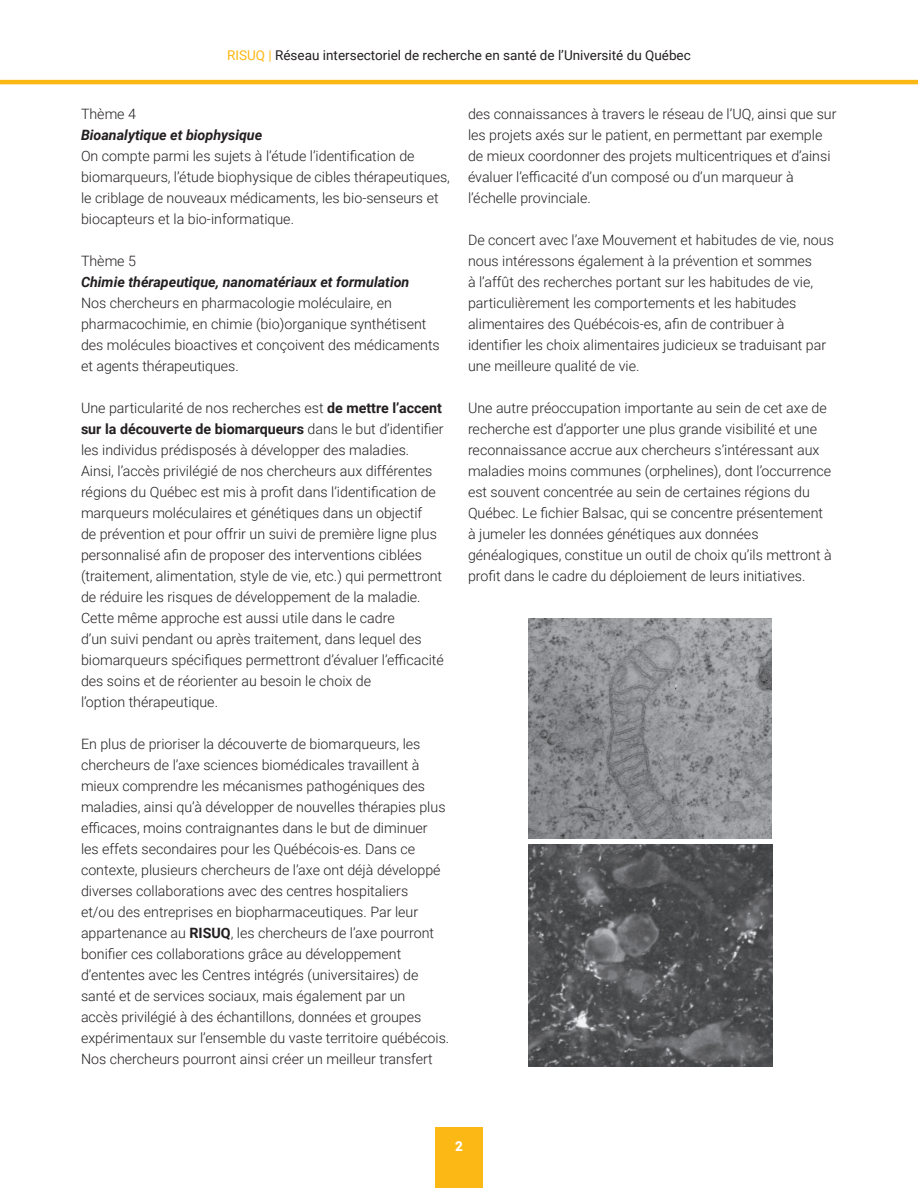
<style>
.page{position:relative;width:918px;height:1188px;background:#fff}
.page>*{position:absolute;margin:0;border:0;box-sizing:border-box;transform-origin:0 0}
.t1{font:300 14.25px/21px "Roboto";color:#231f20}
.t2{font:italic 700 14.25px "Roboto";color:#231f20}
.t3{font:13.5px "Roboto";color:#231f20}
.t4{font:900 13.5px "Roboto";color:#fff}
.s1{color:#fcb814}
.s2{font-weight:700}
</style>
<div class="page">
<div style="left:435px;top:1128px;width:48px;height:60px;background:#fcb814"></div>
<hr style="left:0;top:80px;width:918px;height:4px;background:#fcb814">
<img style="left:529px;top:618px;width:243px;height:220px">
<img style="left:529px;top:845px;width:244px;height:221px">
<p class="t3" style="left:227px;top:46px;width:465px"><span class="s1">RISUQ |</span> Réseau intersectoriel de recherche en santé de l’Université du Québec</p>
<p class="t1" style="left:81px;top:103px;width:57px">Thème 4</p>
<p class="t2" style="left:81px;top:125px;width:183px">Bioanalytique et biophysique</p>
<p class="t1" style="left:81px;top:145px;width:370px">On compte parmi les sujets à l’étude l’identification de biomarqueurs, l’étude biophysique de cibles thérapeutiques, le criblage de nouveaux médicaments, les bio-senseurs et biocapteurs et la bio-informatique.</p>
<p class="t1" style="left:81px;top:250px;width:57px">Thème 5</p>
<p class="t2" style="left:81px;top:272px;width:330px">Chimie thérapeutique, nanomatériaux et formulation</p>
<p class="t1" style="left:81px;top:292px;width:360px">Nos chercheurs en pharmacologie moléculaire, en pharmacochimie, en chimie (bio)organique synthétisent des molécules bioactives et conçoivent des médicaments et agents thérapeutiques.</p>
<p class="t1" style="left:81px;top:397px;width:364px">Une particularité de nos recherches est <span class="s2">de mettre l’accent sur la découverte de biomarqueurs</span> dans le but d’identifier les individus prédisposés à développer des maladies.<br>Ainsi, l’accès privilégié de nos chercheurs aux différentes régions du Québec est mis à profit dans l’identification de marqueurs moléculaires et génétiques dans un objectif<br>de prévention et pour offrir un suivi de première ligne plus personnalisé afin de proposer des interventions ciblées (traitement, alimentation, style de vie, etc.) qui permettront de réduire les risques de développement de la maladie.<br>Cette même approche est aussi utile dans le cadre<br>d’un suivi pendant ou après traitement, dans lequel des biomarqueurs spécifiques permettront d’évaluer l’efficacité des soins et de réorienter au besoin le choix de<br>l’option thérapeutique.</p>
<p class="t1" style="left:81px;top:733px;width:370px">En plus de prioriser la découverte de biomarqueurs, les chercheurs de l’axe sciences biomédicales travaillent à mieux comprendre les mécanismes pathogéniques des maladies, ainsi qu’à développer de nouvelles thérapies plus efficaces, moins contraignantes dans le but de diminuer<br>les effets secondaires pour les Québécois-es. Dans ce contexte, plusieurs chercheurs de l’axe ont déjà développé diverses collaborations avec des centres hospitaliers<br>et/ou des entreprises en biopharmaceutiques. Par leur appartenance au <span class="s2">RISUQ</span>, les chercheurs de l’axe pourront bonifier ces collaborations grâce au développement d’ententes avec les Centres intégrés (universitaires) de santé et de services sociaux, mais également par un<br>accès privilégié à des échantillons, données et groupes expérimentaux sur l’ensemble du vaste territoire québécois.<br>Nos chercheurs pourront ainsi créer un meilleur transfert</p>
<p class="t1" style="left:468px;top:103px;width:370px">des connaissances à travers le réseau de l’UQ, ainsi que sur les projets axés sur le patient, en permettant par exemple de mieux coordonner des projets multicentriques et d’ainsi évaluer l’efficacité d’un composé ou d’un marqueur à l’échelle provinciale.</p>
<p class="t1" style="left:468px;top:229px;width:367px">De concert avec l’axe Mouvement et habitudes de vie, nous nous intéressons également à la prévention et sommes<br>à l’affût des recherches portant sur les habitudes de vie, particulièrement les comportements et les habitudes alimentaires des Québécois-es, afin de contribuer à identifier les choix alimentaires judicieux se traduisant par une meilleure qualité de vie.</p>
<p class="t1" style="left:468px;top:397px;width:365px">Une autre préoccupation importante au sein de cet axe de recherche est d’apporter une plus grande visibilité et une reconnaissance accrue aux chercheurs s’intéressant aux maladies moins communes (orphelines), dont l’occurrence est souvent concentrée au sein de certaines régions du Québec. Le fichier Balsac, qui se concentre présentement à jumeler les données génétiques aux données généalogiques, constitue un outil de choix qu’ils mettront à profit dans le cadre du déploiement de leurs initiatives.</p>
<p class="t4" style="left:455px;top:1136px;width:9px">2</p>
</div>
